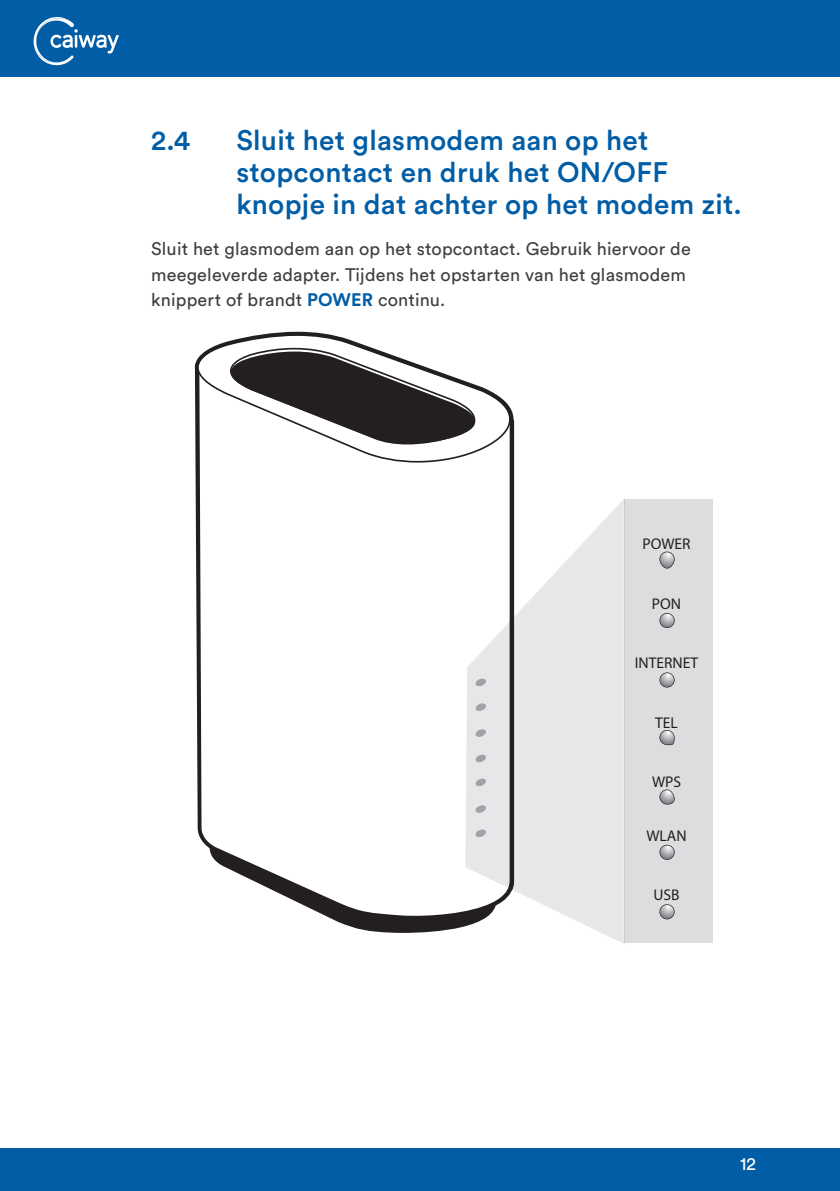
<style>
.page{position:relative;width:840px;height:1191px;background:#fff}
.page>*{position:absolute;margin:0;border:0;box-sizing:border-box;transform-origin:0 0}
.t1{font:500 28px/32px "Circular Pro";letter-spacing:.01em;color:#015da5}
.Body_text{font:18px/25.6px "Circular Pro";letter-spacing:.01em;color:#3e3e3f}
.t2{font:18px "Circular Pro";color:#fff}
.t3{font:15.6px "Myriad Pro";color:#231f20}
.s1{font-weight:700;color:#015da5}
</style>
<div class="page">
<div style="left:0;top:0;width:839px;height:77px;background:#015da5"></div>
<svg style="left:34px;top:17px;width:85px;height:48px"></svg>
<div style="left:0;top:1148px;width:839px;height:43px;background:#015da5"></div>
<svg style="left:330px;top:918px;width:155px;height:15px;fill:#231f20"></svg>
<svg style="left:197px;top:468px;width:314px;height:449px"></svg>
<svg style="left:195px;top:332px;width:320px;height:136px"></svg>
<svg style="left:197px;top:334px;width:313px;height:128px"></svg>
<svg style="left:215px;top:345px;width:267px;height:102px"></svg>
<div style="left:623px;top:500px;width:88px;height:443px;background:#dcdddf"></div>
<svg style="left:659px;top:551px;width:15px;height:17px"></svg>
<svg style="left:659px;top:613px;width:15px;height:15px"></svg>
<svg style="left:659px;top:672px;width:15px;height:15px"></svg>
<svg style="left:659px;top:730px;width:15px;height:16px"></svg>
<svg style="left:659px;top:789px;width:15px;height:15px"></svg>
<svg style="left:659px;top:844px;width:15px;height:16px"></svg>
<svg style="left:659px;top:904px;width:15px;height:15px"></svg>
<svg style="left:512px;top:498px;width:112px;height:446px;fill:#e6e7e9"></svg>
<svg style="left:464px;top:617px;width:50px;height:272px"></svg>
<hr style="left:623px;top:500px;width:1px;height:443px;background:#cacbcd">
<p class="t1" style="left:151px;top:123px;width:41px">2.4</p>
<p class="t1" style="left:236px;top:123px;width:507px">Sluit het glasmodem aan op het stopcontact en druk het ON/OFF knopje in dat achter op het modem zit.</p>
<p class="Body_text" style="left:151px;top:235px;width:541px">Sluit het glasmodem aan op het stopcontact. Gebruik hiervoor de meegeleverde adapter. Tijdens het opstarten van het glasmodem knippert of brandt <span class="s1">POWER</span> continu.</p>
<p class="t3" style="left:642px;top:534px;width:50px">POWER</p>
<p class="t3" style="left:651px;top:594px;width:31px">PON</p>
<p class="t3" style="left:634px;top:653px;width:65px">INTERNET</p>
<p class="t3" style="left:654px;top:713px;width:24px">TEL</p>
<p class="t3" style="left:651px;top:772px;width:31px">WPS</p>
<p class="t3" style="left:646px;top:826px;width:42px">WLAN</p>
<p class="t3" style="left:653px;top:885px;width:28px">USB</p>
<p class="t2" style="left:739px;top:1151px;width:17px">12</p>
</div>
